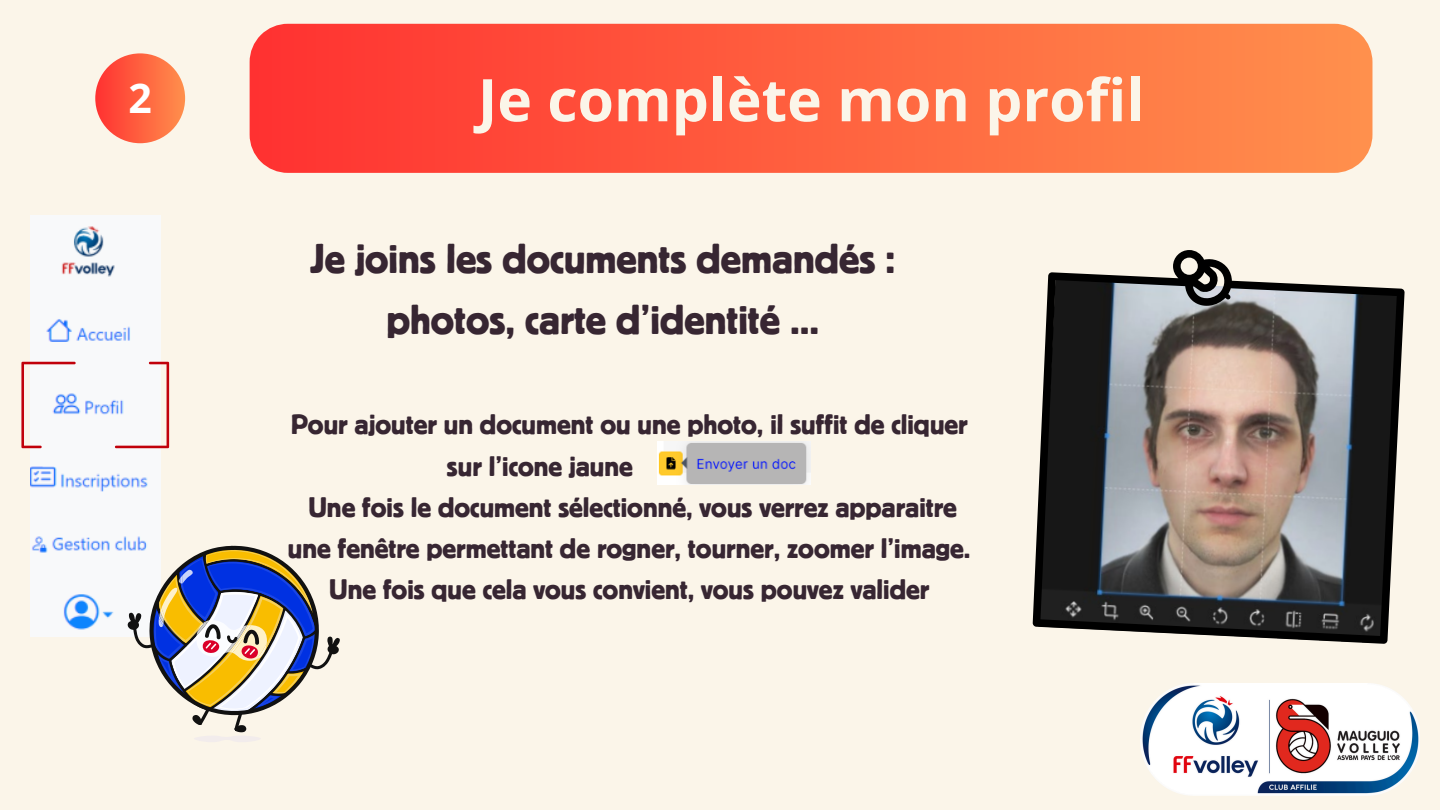
<style>
.page{position:relative;width:1440px;height:810px;background:#fbf5e9}
.page>*{position:absolute;margin:0;border:0;box-sizing:border-box;transform-origin:0 0}
.t1{font:700 58.8px "Open Sans";color:#fbf5e9}
.t2{font:43.6px/60.8px "Bloc";color:#372632;text-align:center}
.t3{font:700 41px "Open Sans";color:#fff}
.t4{font:29.5px/41.2px "Bloc";color:#372632}
</style>
<div class="page">
<svg style="left:250px;top:24px;width:1122px;height:149px;background:#fe6140"></svg>
<div style="left:95px;top:53px;width:90px;height:90px;background:linear-gradient(to right,#ff3434,#ff8e4c);border-radius:50%"></div>
<img style="left:1141px;top:683px;width:279px;height:113px">
<svg style="left:1033px;top:250px;width:372px;height:394px;background:#7a7470"></svg>
<img style="left:30px;top:216px;width:131px;height:421px">
<svg style="left:128px;top:546px;width:212px;height:187px"></svg>
<svg style="left:21px;top:362px;width:148px;height:86px;background:#efe6ea"></svg>
<img style="left:657px;top:441px;width:154px;height:44px">
<h1 class="t3" style="left:128px;top:70px;width:25px">2</h1>
<p class="t1" style="left:478px;top:58px;width:668px">Je complète mon profil</p>
<p class="t2" style="left:310px;top:229px;width:586px">Je joins les documents demandés : photos, carte d’identité ...</p>
<p class="t4" style="left:447px;top:404px;width:522px;text-indent:-156px">Pour ajouter un document ou une photo, il suffit de cliquer sur l’icone jaune</p>
<h2 class="t4" style="left:288px;top:487px;width:684px;text-align:center">Une fois le document sélectionné, vous verrez apparaitre une fenêtre permettant de rogner, tourner, zoomer l’image.<br>Une fois que cela vous convient, vous pouvez valider</h2>
</div>
